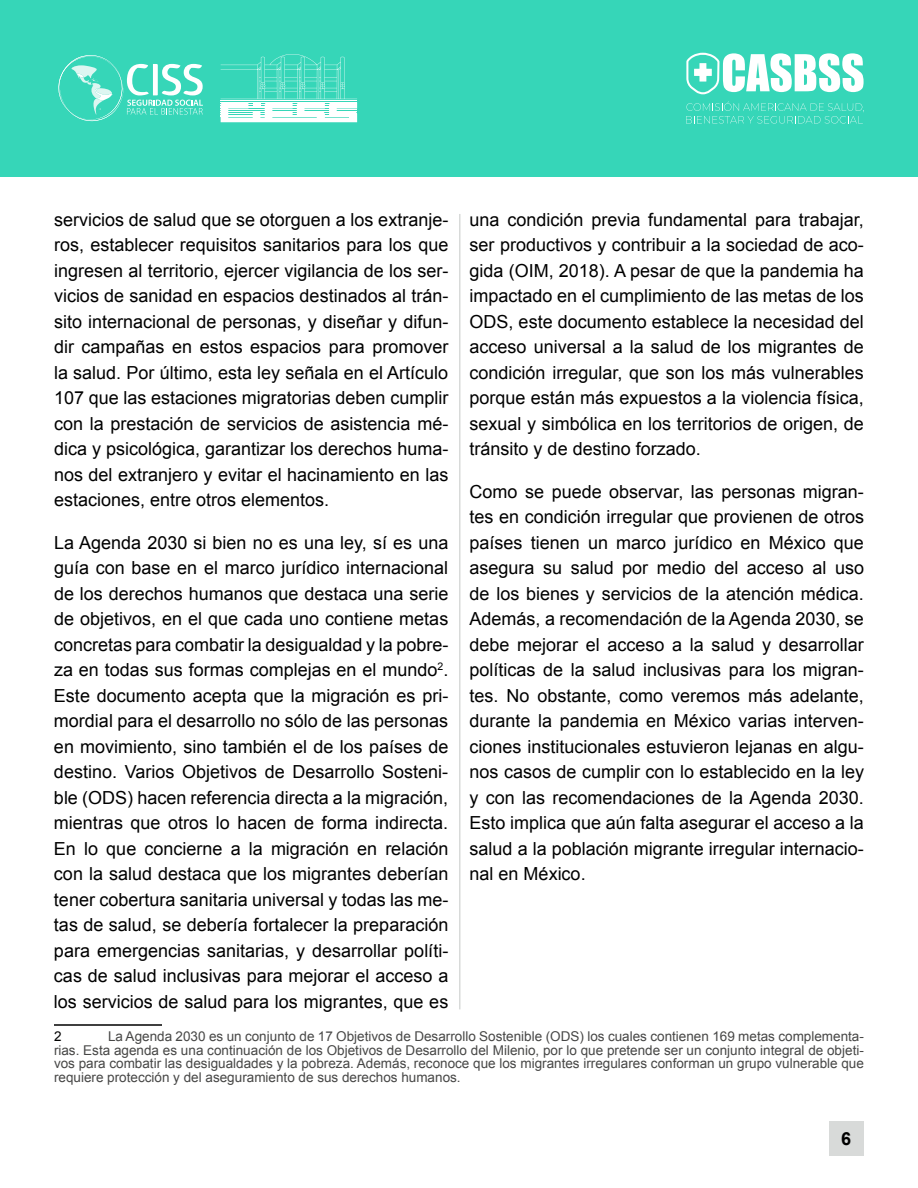
<style>
.page{position:relative;width:918px;height:1188px;background:#fff}
.page>*{position:absolute;margin:0;border:0;box-sizing:border-box;transform-origin:0 0}
.t1{font:18px/25.5px "Arial";color:#000;text-align:justify}
.t2{font:700 18px "Arial";color:#000}
.t3{font:13.5px/13.5px "Arial";color:#474746;text-align:justify}
.t4{font:13.5px "Arial";color:#000}
</style>
<div class="page">
<div style="left:0;top:0;width:918px;height:176px;background:#36d6b8"></div>
<svg style="left:686px;top:102px;width:178px;height:22px"></svg>
<svg style="left:686px;top:53px;width:178px;height:41px"></svg>
<svg style="left:221px;top:54px;width:136px;height:68px"></svg>
<svg style="left:58px;top:55px;width:145px;height:66px"></svg>
<div style="left:829px;top:1121px;width:35px;height:34px;background:#d8dad9"></div>
<hr style="left:54px;top:1024px;width:108px;height:2px;background:#000">
<hr style="left:459px;top:214px;width:1px;height:795px;background:#d8dad9">
<p class="t1" style="left:470px;top:207px;width:396px">una condición previa fundamental para trabajar, ser productivos y contribuir a la sociedad de aco&shy;gida (OIM, 2018). A pesar de que la pandemia ha impactado en el cumplimiento de las metas de los ODS, este documento establece la necesidad del acceso universal a la salud de los migrantes de condición irregular, que son los más vulnerables porque están más expuestos a la violencia física, sexual y simbólica en los territorios de origen, de tránsito y de destino forzado.</p>
<p class="t1" style="left:470px;top:479px;width:396px">Como se puede observar, las personas migran&shy;tes en condición irregular que provienen de otros países tienen un marco jurídico en México que asegura su salud por medio del acceso al uso de los bienes y servicios de la atención médica.<br>Además, a recomendación de la Agenda 2030, se debe mejorar el acceso a la salud y desarrollar políticas de la salud inclusivas para los migran&shy;tes. No obstante, como veremos más adelante, durante la pandemia en México varias interven&shy;ciones institucionales estuvieron lejanas en algu&shy;nos casos de cumplir con lo establecido en la ley y con las recomendaciones de la Agenda 2030.<br>Esto implica que aún falta asegurar el acceso a la salud a la población migrante irregular internacio&shy;nal en México.</p>
<p class="t1" style="left:54px;top:207px;width:396px">servicios de salud que se otorguen a los extranje&shy;ros, establecer requisitos sanitarios para los que ingresen al territorio, ejercer vigilancia de los ser&shy;vicios de sanidad en espacios destinados al trán&shy;sito internacional de personas, y diseñar y difun&shy;dir campañas en estos espacios para promover la salud. Por último, esta ley señala en el Artículo 107 que las estaciones migratorias deben cumplir con la prestación de servicios de asistencia mé&shy;dica y psicológica, garantizar los derechos huma&shy;nos del extranjero y evitar el hacinamiento en las estaciones, entre otros elementos.</p>
<p class="t1" style="left:54px;top:530px;width:396px">La Agenda 2030 si bien no es una ley, sí es una guía con base en el marco jurídico internacional de los derechos humanos que destaca una serie de objetivos, en el que cada uno contiene metas concretas para combatir la desigualdad y la pobre&shy;za en todas sus formas complejas en el mundo<sup>2</sup>.<br>Este documento acepta que la migración es pri&shy;mordial para el desarrollo no sólo de las personas en movimiento, sino también el de los países de destino. Varios Objetivos de Desarrollo Sosteni&shy;ble (ODS) hacen referencia directa a la migración, mientras que otros lo hacen de forma indirecta.<br>En lo que concierne a la migración en relación con la salud destaca que los migrantes deberían tener cobertura sanitaria universal y todas las me&shy;tas de salud, se debería fortalecer la preparación para emergencias sanitarias, y desarrollar políti&shy;cas de salud inclusivas para mejorar el acceso a los servicios de salud para los migrantes, que es</p>
<p class="t4" style="left:54px;top:1028px;width:9px">2</p>
<p class="t3" style="left:54px;top:1030px;width:811px;text-indent:54px">La Agenda 2030 es un conjunto de 17 Objetivos de Desarrollo Sostenible (ODS) los cuales contienen 169 metas complementa&shy;rias. Esta agenda es una continuación de los Objetivos de Desarrollo del Milenio, por lo que pretende ser un conjunto integral de objeti&shy;vos para combatir las desigualdades y la pobreza. Además, reconoce que los migrantes irregulares conforman un grupo vulnerable que requiere protección y del aseguramiento de sus derechos humanos.</p>
<p class="t2" style="left:841px;top:1126px;width:12px">6</p>
</div>
